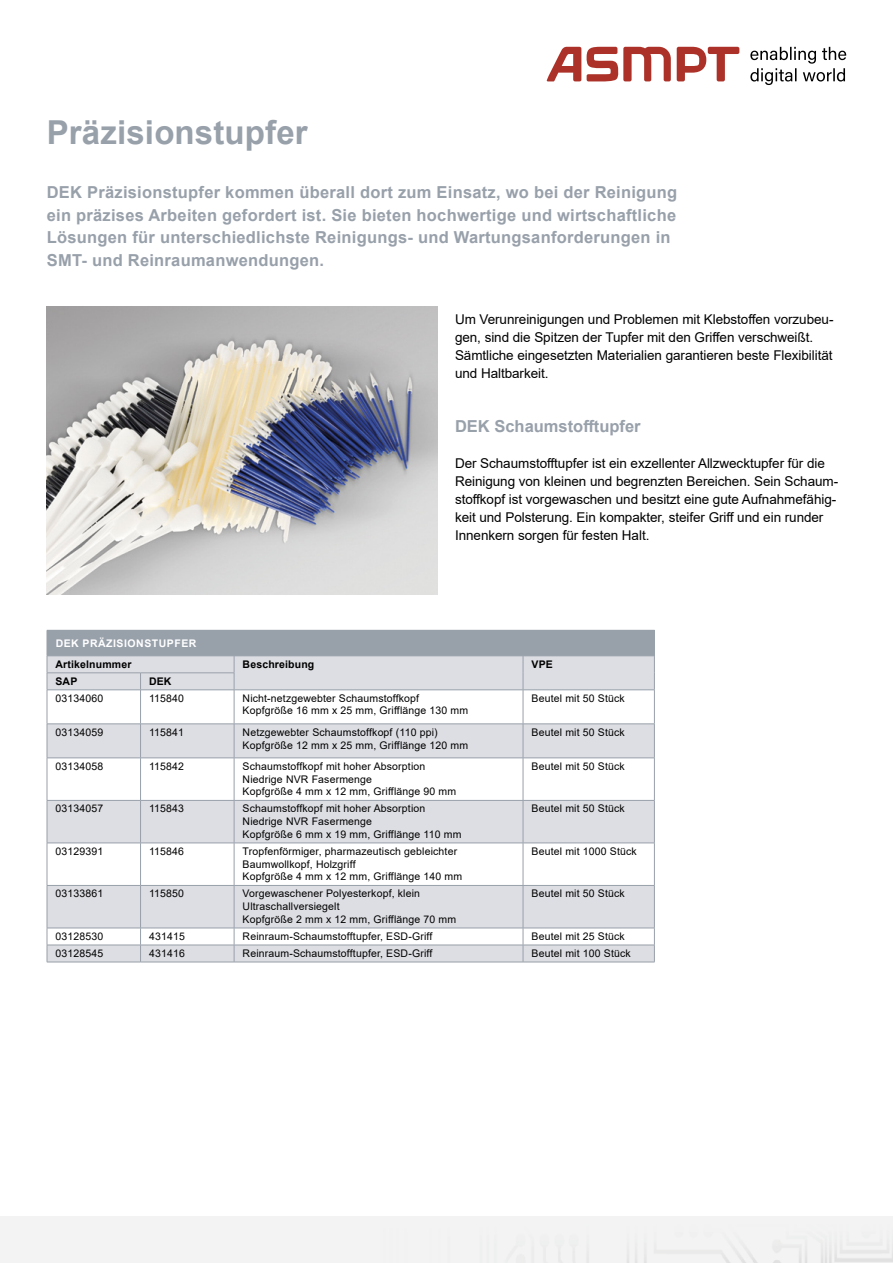
<style>
.page{position:relative;width:893px;height:1263px;background:#fff}
.page>*{position:absolute;margin:0;border:0;box-sizing:border-box;transform-origin:0 0}
.t1{font:700 33px "Arial";letter-spacing:.005em;color:#98a0aa}
.t2{font:700 16.5px/22.5px "Arial";letter-spacing:.015em;color:#98a0aa}
.t3{font:13.5px/18px "Arial";letter-spacing:-.005em;color:#000}
.t4{font:10.5px/12.8px "Arial";letter-spacing:.015em;color:#000}
.t5{font:700 10.5px "Arial";letter-spacing:.015em;color:#000}
.t6{font:700 10.5px "Arial";letter-spacing:.05em;color:#fff}
</style>
<div class="page">
<img style="left:47px;top:306px;width:391px;height:288px">
<svg style="left:48px;top:690px;width:606px;height:272px;fill:#dddee3"></svg>
<hr style="left:47px;top:690px;width:1px;height:34px;background:#98a0aa">
<hr style="left:140px;top:690px;width:1px;height:34px;background:#98a0aa">
<hr style="left:234px;top:690px;width:1px;height:34px;background:#98a0aa">
<hr style="left:523px;top:690px;width:1px;height:34px;background:#98a0aa">
<hr style="left:654px;top:690px;width:1px;height:34px;background:#98a0aa">
<hr style="left:47px;top:724px;width:1px;height:34px;background:#98a0aa">
<hr style="left:47px;top:724px;width:94px;height:1px;background:#98a0aa">
<hr style="left:141px;top:724px;width:93px;height:1px;background:#98a0aa">
<hr style="left:234px;top:724px;width:289px;height:1px;background:#98a0aa">
<hr style="left:523px;top:724px;width:132px;height:1px;background:#98a0aa">
<hr style="left:140px;top:724px;width:1px;height:34px;background:#98a0aa">
<hr style="left:234px;top:724px;width:1px;height:34px;background:#98a0aa">
<hr style="left:523px;top:724px;width:1px;height:34px;background:#98a0aa">
<hr style="left:654px;top:724px;width:1px;height:34px;background:#98a0aa">
<hr style="left:47px;top:758px;width:1px;height:42px;background:#98a0aa">
<hr style="left:47px;top:758px;width:94px;height:1px;background:#98a0aa">
<hr style="left:141px;top:758px;width:93px;height:1px;background:#98a0aa">
<hr style="left:234px;top:758px;width:289px;height:1px;background:#98a0aa">
<hr style="left:523px;top:758px;width:132px;height:1px;background:#98a0aa">
<hr style="left:140px;top:758px;width:1px;height:42px;background:#98a0aa">
<hr style="left:234px;top:758px;width:1px;height:42px;background:#98a0aa">
<hr style="left:523px;top:758px;width:1px;height:42px;background:#98a0aa">
<hr style="left:654px;top:758px;width:1px;height:42px;background:#98a0aa">
<hr style="left:47px;top:801px;width:1px;height:42px;background:#98a0aa">
<hr style="left:47px;top:800px;width:94px;height:1px;background:#98a0aa">
<hr style="left:141px;top:800px;width:93px;height:1px;background:#98a0aa">
<hr style="left:234px;top:800px;width:289px;height:1px;background:#98a0aa">
<hr style="left:523px;top:800px;width:132px;height:1px;background:#98a0aa">
<hr style="left:140px;top:801px;width:1px;height:42px;background:#98a0aa">
<hr style="left:234px;top:801px;width:1px;height:42px;background:#98a0aa">
<hr style="left:523px;top:801px;width:1px;height:42px;background:#98a0aa">
<hr style="left:654px;top:801px;width:1px;height:42px;background:#98a0aa">
<hr style="left:47px;top:843px;width:1px;height:42px;background:#98a0aa">
<hr style="left:47px;top:843px;width:94px;height:1px;background:#98a0aa">
<hr style="left:141px;top:843px;width:93px;height:1px;background:#98a0aa">
<hr style="left:234px;top:843px;width:289px;height:1px;background:#98a0aa">
<hr style="left:523px;top:843px;width:132px;height:1px;background:#98a0aa">
<hr style="left:140px;top:843px;width:1px;height:42px;background:#98a0aa">
<hr style="left:234px;top:843px;width:1px;height:42px;background:#98a0aa">
<hr style="left:523px;top:843px;width:1px;height:42px;background:#98a0aa">
<hr style="left:654px;top:843px;width:1px;height:42px;background:#98a0aa">
<hr style="left:47px;top:886px;width:1px;height:42px;background:#98a0aa">
<hr style="left:47px;top:885px;width:94px;height:1px;background:#98a0aa">
<hr style="left:141px;top:885px;width:93px;height:1px;background:#98a0aa">
<hr style="left:234px;top:885px;width:289px;height:1px;background:#98a0aa">
<hr style="left:523px;top:885px;width:132px;height:1px;background:#98a0aa">
<hr style="left:140px;top:886px;width:1px;height:42px;background:#98a0aa">
<hr style="left:234px;top:886px;width:1px;height:42px;background:#98a0aa">
<hr style="left:523px;top:886px;width:1px;height:42px;background:#98a0aa">
<hr style="left:654px;top:886px;width:1px;height:42px;background:#98a0aa">
<hr style="left:47px;top:928px;width:94px;height:1px;background:#98a0aa">
<hr style="left:141px;top:928px;width:93px;height:1px;background:#98a0aa">
<hr style="left:234px;top:928px;width:289px;height:1px;background:#98a0aa">
<hr style="left:523px;top:928px;width:132px;height:1px;background:#98a0aa">
<svg style="left:47px;top:928px;width:1px;height:34px"></svg>
<hr style="left:47px;top:945px;width:94px;height:1px;background:#98a0aa">
<hr style="left:141px;top:945px;width:93px;height:1px;background:#98a0aa">
<hr style="left:234px;top:945px;width:289px;height:1px;background:#98a0aa">
<hr style="left:523px;top:945px;width:132px;height:1px;background:#98a0aa">
<svg style="left:140px;top:928px;width:1px;height:34px"></svg>
<svg style="left:234px;top:928px;width:1px;height:34px"></svg>
<svg style="left:523px;top:928px;width:1px;height:34px"></svg>
<svg style="left:654px;top:928px;width:1px;height:34px"></svg>
<hr style="left:47px;top:962px;width:94px;height:1px;background:#98a0aa">
<hr style="left:141px;top:962px;width:93px;height:1px;background:#98a0aa">
<hr style="left:234px;top:962px;width:289px;height:1px;background:#98a0aa">
<hr style="left:523px;top:962px;width:132px;height:1px;background:#98a0aa">
<svg style="left:47px;top:630px;width:608px;height:60px;background:#bec2c9"></svg>
<hr style="left:141px;top:630px;width:93px;height:1px;background:#98a0aa">
<hr style="left:234px;top:630px;width:289px;height:1px;background:#98a0aa">
<hr style="left:523px;top:630px;width:132px;height:1px;background:#98a0aa">
<hr style="left:47px;top:655px;width:94px;height:1px;background:#98a0aa">
<hr style="left:141px;top:655px;width:93px;height:1px;background:#98a0aa">
<hr style="left:234px;top:655px;width:289px;height:1px;background:#98a0aa">
<hr style="left:523px;top:655px;width:132px;height:1px;background:#98a0aa">
<svg style="left:750px;top:47px;width:96px;height:38px"></svg>
<svg style="left:677px;top:47px;width:62px;height:34px"></svg>
<svg style="left:547px;top:47px;width:124px;height:34px"></svg>
<h1 class="t1" style="left:47px;top:109px;width:263px">Präzisionstupfer</h1>
<p class="t2" style="left:47px;top:181px;width:632px">DEK Präzisionstupfer kommen überall dort zum Einsatz, wo bei der Reinigung ein präzises Arbeiten gefordert ist. Sie bieten hochwertige und wirtschaftliche Lösungen für unterschiedlichste Reinigungs- und Wartungsanforderungen in SMT- und Reinraumanwendungen.</p>
<p class="t3" style="left:455px;top:310px;width:380px">Um Verunreinigungen und Problemen mit Klebstoffen vorzubeu&shy;gen, sind die Spitzen der Tupfer mit den Griffen verschweißt.<br>Sämtliche eingesetzten Materialien garantieren beste Flexibilität und Haltbarkeit.</p>
<h2 class="t2" style="left:455px;top:415px;width:187px">DEK Schaumstofftupfer</h2>
<p class="t3" style="left:455px;top:454px;width:385px">Der Schaumstofftupfer ist ein exzellenter Allzwecktupfer für die Reinigung von kleinen und begrenzten Bereichen. Sein Schaum&shy;stoffkopf ist vorgewaschen und besitzt eine gute Aufnahmefähig&shy;keit und Polsterung. Ein kompakter, steifer Griff und ein runder Innenkern sorgen für festen Halt.</p>
<p class="t6" style="left:56px;top:636px;width:142px">DEK PRÄZISIONSTUPFER</p>
<p class="t5" style="left:55px;top:657px;width:77px">Artikelnummer</p>
<p class="t5" style="left:243px;top:657px;width:73px">Beschreibung</p>
<p class="t5" style="left:531px;top:657px;width:23px">VPE</p>
<p class="t5" style="left:55px;top:674px;width:23px">SAP</p>
<p class="t5" style="left:149px;top:674px;width:24px">DEK</p>
<p class="t4" style="left:55px;top:692px;width:49px">03134060</p>
<p class="t4" style="left:149px;top:692px;width:37px">115840</p>
<p class="t4" style="left:243px;top:692px;width:227px">Nicht-netzgewebter Schaumstoffkopf<br>Kopfgröße 16 mm x 25 mm, Grifflänge 130 mm</p>
<p class="t4" style="left:531px;top:692px;width:95px">Beutel mit 50 Stück</p>
<p class="t4" style="left:55px;top:726px;width:49px">03134059</p>
<p class="t4" style="left:149px;top:726px;width:37px">115841</p>
<p class="t4" style="left:243px;top:726px;width:227px">Netzgewebter Schaumstoffkopf (110 ppi)<br>Kopfgröße 12 mm x 25 mm, Grifflänge 120 mm</p>
<p class="t4" style="left:531px;top:726px;width:95px">Beutel mit 50 Stück</p>
<p class="t4" style="left:55px;top:760px;width:49px">03134058</p>
<p class="t4" style="left:149px;top:760px;width:37px">115842</p>
<p class="t4" style="left:243px;top:760px;width:215px">Schaumstoffkopf mit hoher Absorption<br>Niedrige NVR Fasermenge<br>Kopfgröße 4 mm x 12 mm, Grifflänge 90 mm</p>
<p class="t4" style="left:531px;top:760px;width:95px">Beutel mit 50 Stück</p>
<p class="t4" style="left:55px;top:802px;width:49px">03134057</p>
<p class="t4" style="left:149px;top:802px;width:37px">115843</p>
<p class="t4" style="left:243px;top:802px;width:220px">Schaumstoffkopf mit hoher Absorption<br>Niedrige NVR Fasermenge<br>Kopfgröße 6 mm x 19 mm, Grifflänge 110 mm</p>
<p class="t4" style="left:531px;top:802px;width:95px">Beutel mit 50 Stück</p>
<p class="t4" style="left:55px;top:845px;width:49px">03129391</p>
<p class="t4" style="left:149px;top:845px;width:37px">115846</p>
<p class="t4" style="left:243px;top:845px;width:221px">Tropfenförmiger, pharmazeutisch gebleichter<br>Baumwollkopf, Holzgriff<br>Kopfgröße 4 mm x 12 mm, Grifflänge 140 mm</p>
<p class="t4" style="left:531px;top:845px;width:107px">Beutel mit 1000 Stück</p>
<p class="t4" style="left:55px;top:887px;width:49px">03133861</p>
<p class="t4" style="left:149px;top:887px;width:37px">115850</p>
<p class="t4" style="left:243px;top:887px;width:215px">Vorgewaschener Polyesterkopf, klein<br>Ultraschallversiegelt<br>Kopfgröße 2 mm x 12 mm, Grifflänge 70 mm</p>
<p class="t4" style="left:531px;top:887px;width:95px">Beutel mit 50 Stück</p>
<p class="t4" style="left:55px;top:930px;width:49px">03128530</p>
<p class="t4" style="left:149px;top:930px;width:37px">431415</p>
<p class="t4" style="left:243px;top:930px;width:191px">Reinraum-Schaumstofftupfer, ESD-Griff</p>
<p class="t4" style="left:531px;top:930px;width:95px">Beutel mit 25 Stück</p>
<p class="t4" style="left:55px;top:947px;width:49px">03128545</p>
<p class="t4" style="left:149px;top:947px;width:37px">431416</p>
<p class="t4" style="left:243px;top:947px;width:191px">Reinraum-Schaumstofftupfer, ESD-Griff</p>
<p class="t4" style="left:531px;top:947px;width:101px">Beutel mit 100 Stück</p>
</div>
